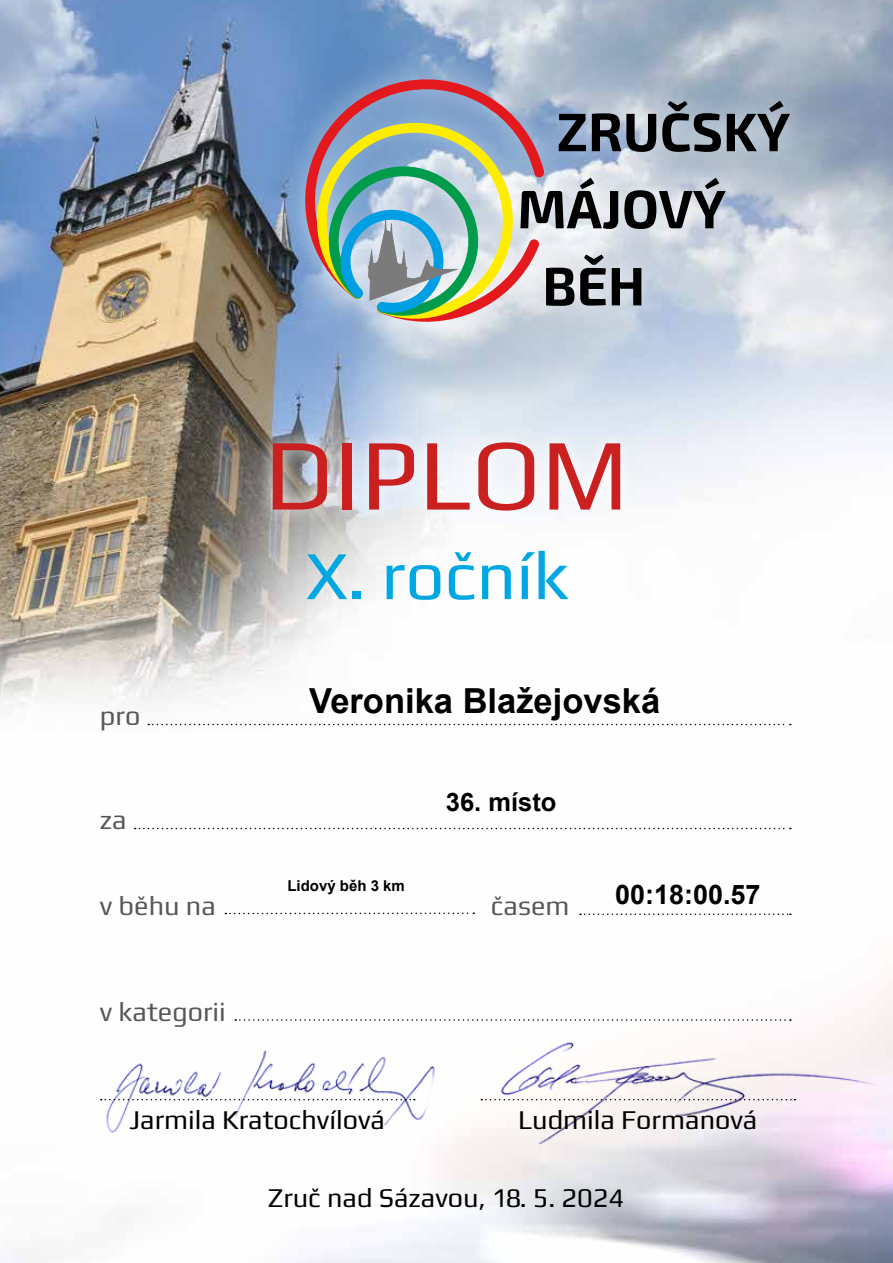
<style>
.page{position:relative;width:893px;height:1263px;background:#fff}
.page>*{position:absolute;margin:0;border:0;box-sizing:border-box;transform-origin:0 0}
.t1{font:102px "Play";color:#ca2120}
.t2{font:69px "Play";color:#00a7e2}
.t3{font:700 34.5px "Arial";color:#000}
.t4{font:27px "Play";color:#000}
.t5{font:27px "Play";color:#575756}
.t6{font:700 27px "Arial";color:#000}
.t7{font:700 25.5px "Arial";color:#000}
.t8{font:700 15px "Arial";color:#000}
.s1{font-style:inherit}
</style>
<div class="page">
<img style="left:0;top:0;width:893px;height:1263px">
<div style="left:278px;top:52px;width:537px;height:297px;background:#fff;opacity:.75"></div>
<svg style="left:296px;top:68px;width:255px;height:262px;background:#9298bb"></svg>
<svg style="left:311px;top:101px;width:479px;height:223px;background:#a3aeb0"></svg>
<svg style="left:481px;top:1099px;width:13px;height:1px"></svg>
<svg style="left:257px;top:428px;width:379px;height:98px"></svg>
<svg style="left:148px;top:724px;width:643px;height:1px"></svg>
<svg style="left:235px;top:1019px;width:556px;height:2px"></svg>
<svg style="left:580px;top:913px;width:211px;height:2px"></svg>
<svg style="left:225px;top:912px;width:249px;height:2px"></svg>
<svg style="left:135px;top:828px;width:656px;height:1px"></svg>
<img style="left:100px;top:1044px;width:342px;height:91px">
<img style="left:494px;top:1040px;width:382px;height:105px">
<h1 class="t1" style="left:264px;top:404px;width:366px">DIPLOM</h1>
<p class="t5" style="left:100px;top:697px;width:42px">pro</p>
<p class="t5" style="left:100px;top:801px;width:28px">za</p>
<h2 class="t2" style="left:306px;top:528px;width:264px">X. ročník</h2>
<p class="t3" style="left:309px;top:678px;width:352px">Veronika Blažejovská</p>
<p class="t7" style="left:446px;top:785px;width:112px">36. místo</p>
<p class="t8" style="left:287px;top:876px;width:119px">Lidový běh 3 km</p>
<p class="t5" style="left:100px;top:887px;width:117px">v běhu na</p>
<p class="t5" style="left:491px;top:887px;width:80px">časem</p>
<p class="t5" style="left:100px;top:993px;width:127px">v kategorii</p>
<p class="t6" style="left:615px;top:877px;width:147px">00:18:00.57</p>
<p class="t4" style="left:129px;top:1100px;width:257px">Jarmila Kratochvílová</p>
<p class="t4" style="left:518px;top:1100px;width:241px">Ludmila Formanová</p>
<p class="t4" style="left:268px;top:1179px;width:358px">Zruč nad Sázavou, 1<span class="s1">8</span>. 5. 202<span class="s1">4</span></p>
</div>
